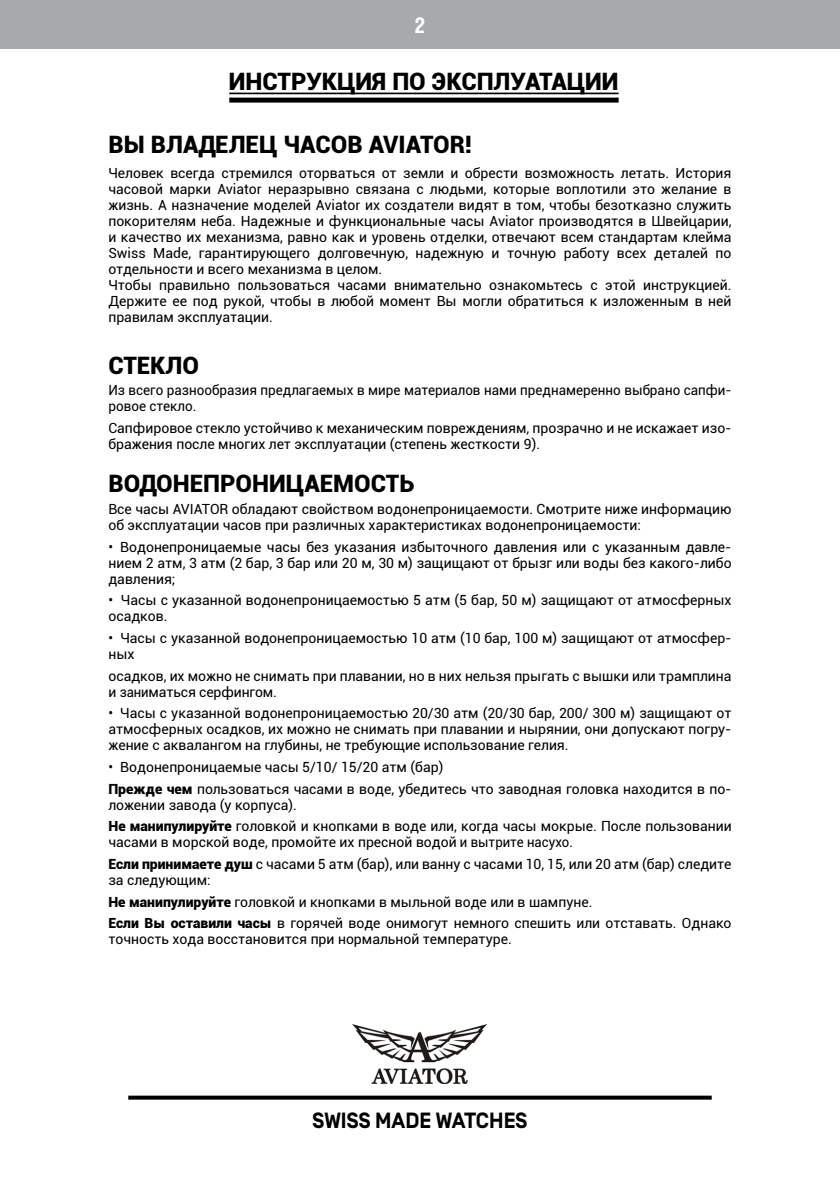
<style>
.page{position:relative;width:840px;height:1191px;background:#fff}
.page>*{position:absolute;margin:0;border:0;box-sizing:border-box;transform-origin:0 0}
.t1{font:900 24px "Roboto";color:#000}
.t2{font:700 22px "Simplon BP";color:#000}
.t3{font:700 22px "Helios Cond";color:#fff}
.t4{font:14px/16px "Roboto";color:#000}
.t5{font:14px/16px "Roboto";color:#000;scale:.96 1}
.s1{font-weight:900}
</style>
<div class="page">
<div style="left:0;top:0;width:839px;height:48px;background:#a7a9ac"></div>
<div style="left:128px;top:1095px;width:583px;height:4px;border:2px solid #000"></div>
<img style="left:352px;top:1024px;width:134px;height:59px">
<hr style="left:229px;top:93px;width:389px;height:1px;background:#000">
<div style="left:229px;top:98px;width:389px;height:5px;background:#000"></div>
<h2 class="t3" style="left:414px;top:13px;width:12px">2</h2>
<h1 class="t1" style="left:229px;top:64px;width:391px">ИНСТРУКЦИЯ ПО ЭКСПЛУАТАЦИИ</h1>
<h1 class="t1" style="left:108px;top:128px;width:365px">ВЫ ВЛАДЕЛЕЦ ЧАСОВ AVIATOR!</h1>
<p class="t4" style="left:108px;top:164px;width:624px">Человек всегда стремился оторваться от земли и обрести возможность летать. История часовой марки Aviator неразрывно связана с людьми, которые воплотили это желание в жизнь. А назначение моделей Aviator их создатели видят в том, чтобы безотказно служить покорителям неба. Надежные и функциональные часы Aviator производятся в Швейцарии, и качество их механизма, равно как и уровень отделки, отвечают всем стандартам клейма Swiss Made, гарантирующего долговечную, надежную и точную работу всех деталей по отдельности и всего механизма в целом.<br>Чтобы правильно пользоваться часами внимательно ознакомьтесь с этой инструкцией.<br>Держите ее под рукой, чтобы в любой момент Вы могли обратиться к изложенным в ней правилам эксплуатации.</p>
<h1 class="t1" style="left:108px;top:348px;width:92px">СТЕКЛО</h1>
<p class="t5" style="left:108px;top:382px;width:650px">Из всего разнообразия предлагаемых в мире материалов нами преднамеренно выбрано сапфи&shy;ровое стекло.</p>
<p class="t4" style="left:108px;top:419px;width:624px">Сапфировое стекло устойчиво к механическим повреждениям, прозрачно и не искажает изо&shy;бражения после многих лет эксплуатации (степень жесткости 9).</p>
<h1 class="t1" style="left:108px;top:467px;width:307px">ВОДОНЕПРОНИЦАЕМОСТЬ</h1>
<p class="t4" style="left:108px;top:500px;width:624px">Все часы AVIATOR обладают свойством водонепроницаемости. Смотрите ниже информацию об эксплуатации часов при различных характеристиках водонепроницаемости:</p>
<p class="t4" style="left:108px;top:538px;width:624px;text-align:justify">• Водонепроницаемые часы без указания избыточного давления или с указанным давле&shy;нием 2 атм, 3 атм (2 бар, 3 бар или 20 м, 30 м) защищают от брызг или воды без какого-либо давления;</p>
<p class="t4" style="left:108px;top:592px;width:624px">• Часы с указанной водонепроницаемостью 5 атм (5 бар, 50 м) защищают от атмосферных осадков.</p>
<p class="t4" style="left:108px;top:629px;width:624px">• Часы с указанной водонепроницаемостью 10 атм (10 бар, 100 м) защищают от атмосфер&shy;ных</p>
<p class="t4" style="left:108px;top:667px;width:624px">осадков, их можно не снимать при плавании, но в них нельзя прыгать с вышки или трамплина и заниматься серфингом.</p>
<p class="t4" style="left:108px;top:705px;width:624px;text-align:justify">• Часы с указанной водонепроницаемостью 20/30 атм (20/30 бар, 200/ 300 м) защищают от атмосферных осадков, их можно не снимать при плавании и нырянии, они допускают погру&shy;жение с аквалангом на глубины, не требующие использование гелия.</p>
<p class="t4" style="left:108px;top:755px;width:624px;line-height:21.6px">• Водонепроницаемые часы 5/10/ 15/20 атм (бар)<br><span class="s1">Прежде чем</span> пользоваться часами в воде, убедитесь что заводная головка находится в по-</p>
<p class="t4" style="left:108px;top:793px;width:624px;line-height:21.6px">ложении завода (у корпуса).<br><span class="s1">Не манипулируйте</span> головкой и кнопками в воде или, когда часы мокрые. После пользовании</p>
<p class="t4" style="left:108px;top:831px;width:624px;line-height:21.6px">часами в морской воде, промойте их пресной водой и вытрите насухо.<br><span class="s1">Если принимаете душ</span> с часами 5 атм (бар), или ванну с часами 10, 15, или 20 атм (бар) следите</p>
<p class="t4" style="left:108px;top:868px;width:624px;line-height:21.6px">за следующим:<br><span class="s1">Не манипулируйте</span> головкой и кнопками в мыльной воде или в шампуне.<br><span class="s1">Если Вы оставили часы</span> в горячей воде онимогут немного спешить или отставать. Однако</p>
<p class="t4" style="left:108px;top:931px;width:405px">точность хода восстановится при нормальной температуре.</p>
<h2 class="t2" style="left:312px;top:1107px;width:216px">SWISS MADE WATCHES</h2>
</div>
